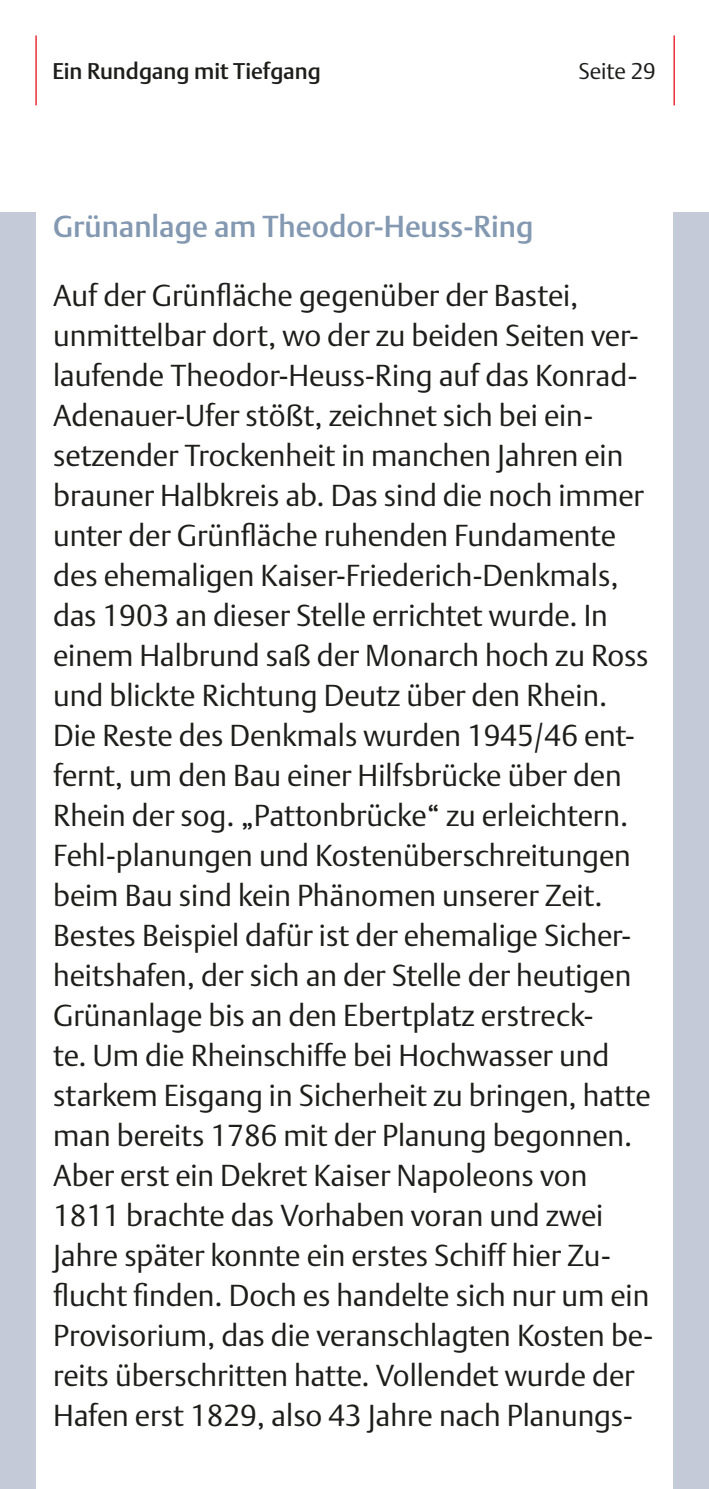
<style>
.page{position:relative;width:709px;height:1489px;background:#fff}
.page>*{position:absolute;margin:0;border:0;box-sizing:border-box;transform-origin:0 0}
.Fließtext{font:30px/40px "DTL Argo T Light";color:#1d1d1b}
.Name_zu_PKT{font:30px "DTL Argo T Medium";color:#8398b1}
.t1{font:22.5px "DTL Argo T Medium";color:#1d1d1b}
.t2{font:22.5px "DTL Argo T Light";color:#1d1d1b}
</style>
<div class="page">
<hr style="left:35px;top:35px;width:2px;height:70px;background:#e30613">
<hr style="left:673px;top:35px;width:1px;height:70px;background:#e30613">
<div style="left:673px;top:213px;width:36px;height:1275px;background:#c4cad7"></div>
<div style="left:0;top:213px;width:35px;height:1275px;background:#c4cad7"></div>
<p class="t1" style="left:52px;top:57px;width:270px">Ein Rundgang mit Tiefgang</p>
<p class="t2" style="left:578px;top:58px;width:79px">Seite 29</p>
<p class="Name_zu_PKT" style="left:53px;top:209px;width:482px">Grünanlage am Theodor-Heuss-Ring</p>
<p class="Fließtext" style="left:53px;top:275px;width:601px">Auf der Grünfläche gegenüber der Bastei, unmittelbar dort, wo der zu beiden Seiten ver&shy;laufende Theodor-Heuss-Ring auf das Konrad-Adenauer-Ufer stößt, zeichnet sich bei ein&shy;setzender Trockenheit in manchen Jahren ein brauner Halbkreis ab. Das sind die noch immer unter der Grünfläche ruhenden Fundamente des ehemaligen Kaiser-Friederich-Denkmals, das 1903 an dieser Stelle errichtet wurde. In einem Halbrund saß der Monarch hoch zu Ross und blickte Richtung Deutz über den Rhein.<br>Die Reste des Denkmals wurden 1945/46 ent&shy;fernt, um den Bau einer Hilfsbrücke über den Rhein der sog. „Pattonbrücke“ zu erleichtern.<br>Fehl-planungen und Kostenüberschreitungen beim Bau sind kein Phänomen unserer Zeit.<br>Bestes Beispiel dafür ist der ehemalige Sicher&shy;heitshafen, der sich an der Stelle der heutigen Grünanlage bis an den Ebertplatz erstreck-<br>te. Um die Rheinschiffe bei Hochwasser und starkem Eisgang in Sicherheit zu bringen, hatte man bereits 1786 mit der Planung begonnen.<br>Aber erst ein Dekret Kaiser Napoleons von 1811 brachte das Vorhaben voran und zwei Jahre später konnte ein erstes Schiff hier Zu&shy;flucht finden. Doch es handelte sich nur um ein Provisorium, das die veranschlagten Kosten be&shy;reits überschritten hatte. Vollendet wurde der Hafen erst 1829, also 43 Jahre nach Planungs-</p>
</div>
